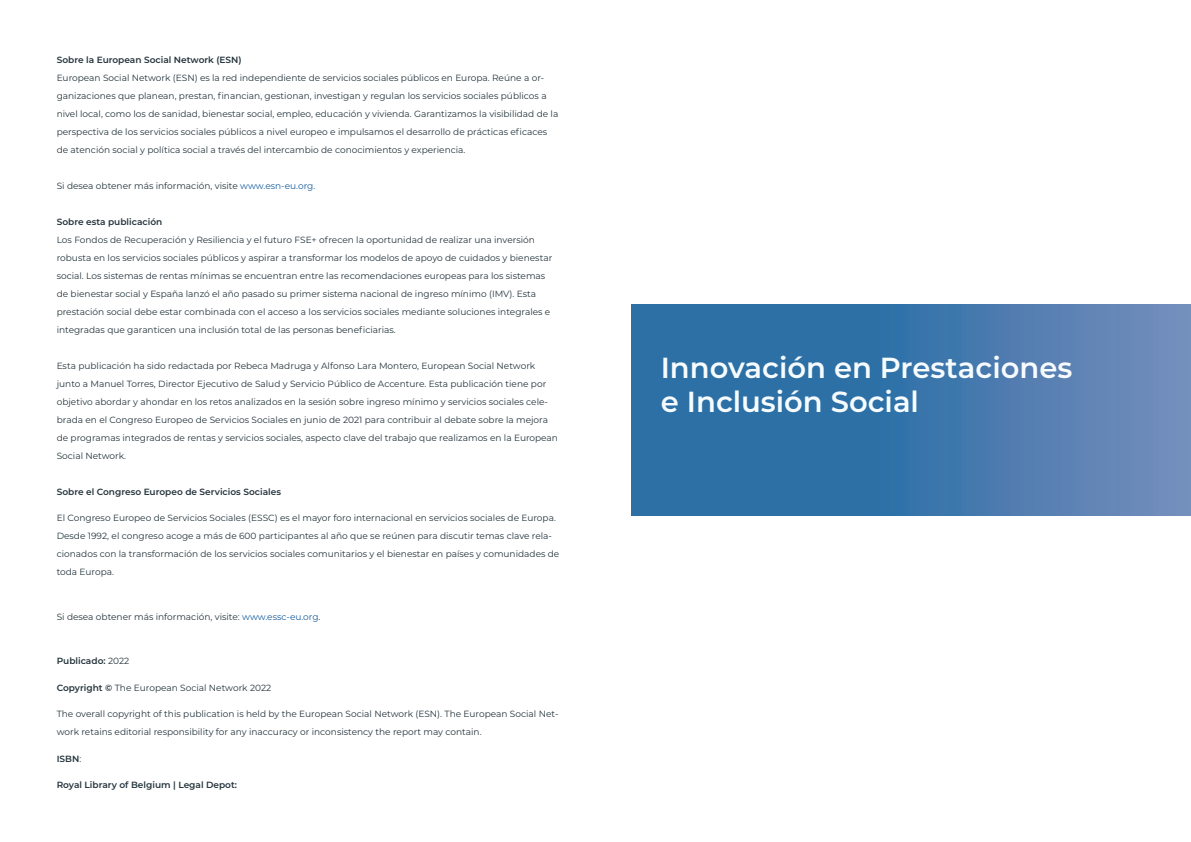
<style>
.page{position:relative;width:1191px;height:842px;background:#fff}
.page>*{position:absolute;margin:0;border:0;box-sizing:border-box;transform-origin:0 0}
.t1{font:600 29px "Montserrat";color:#f6fbfe}
.t2{font:9px/18px "Montserrat";color:#23333b}
.t3{font:600 9px "Montserrat";color:#23333b}
.s1{color:#175d9e}
.s2{font-weight:400}
.s3{font-weight:600}
</style>
<div class="page">
<svg style="left:631px;top:305px;width:560px;height:211px;background:#4178ac"></svg>
<p class="t3" style="left:57px;top:53px;width:186px">Sobre la European Social Network (ESN)</p>
<p class="t2" style="left:57px;top:68px;width:503px">European Social Network (ESN) es la red independiente de servicios sociales públicos en Europa. Reúne a or&shy;ganizaciones que planean, prestan, financian, gestionan, investigan y regulan los servicios sociales públicos a nivel local, como los de sanidad, bienestar social, empleo, educación y vivienda. Garantizamos la visibilidad de la</p>
<p class="t2" style="left:57px;top:122px;width:492px">perspectiva de los servicios sociales públicos a nivel europeo e impulsamos el desarrollo de prácticas eficaces de atención social y política social a través del intercambio de conocimientos y experiencia.</p>
<p class="t2" style="left:57px;top:176px;width:260px">Si desea obtener más información, visite <span class="s1">www.esn-eu.org.</span></p>
<p class="t3" style="left:57px;top:215px;width:107px">Sobre esta publicación</p>
<p class="t2" style="left:57px;top:230px;width:497px">Los Fondos de Recuperación y Resiliencia y el futuro FSE+ ofrecen la oportunidad de realizar una inversión robusta en los servicios sociales públicos y aspirar a transformar los modelos de apoyo de cuidados y bienestar social. Los sistemas de rentas mínimas se encuentran entre las recomendaciones europeas para los sistemas de bienestar social y España lanzó el año pasado su primer sistema nacional de ingreso mínimo (IMV). Esta prestación social debe estar combinada con el acceso a los servicios sociales mediante soluciones integrales e integradas que garanticen una inclusión total de las personas beneficiarias.</p>
<p class="t2" style="left:57px;top:356px;width:503px">Esta publicación ha sido redactada por Rebeca Madruga y Alfonso Lara Montero, European Social Network junto a Manuel Torres, Director Ejecutivo de Salud y Servicio Público de Accenture. Esta publicación tiene por objetivo abordar y ahondar en los retos analizados en la sesión sobre ingreso mínimo y servicios sociales cele&shy;brada en el Congreso Europeo de Servicios Sociales en junio de 2021 para contribuir al debate sobre la mejora de programas integrados de rentas y servicios sociales, aspecto clave del trabajo que realizamos en la European Social Network.</p>
<p class="t3" style="left:57px;top:485px;width:226px">Sobre el Congreso Europeo de Servicios Sociales</p>
<p class="t2" style="left:57px;top:509px;width:504px">El Congreso Europeo de Servicios Sociales (ESSC) es el mayor foro internacional en servicios sociales de Europa.<br>Desde 1992, el congreso acoge a más de 600 participantes al año que se reúnen para discutir temas clave rela&shy;cionados con la transformación de los servicios sociales comunitarios y el bienestar en países y comunidades de toda Europa.</p>
<p class="t2" style="left:57px;top:607px;width:265px">Si desea obtener más información, visite: <span class="s1">www.essc-eu.org</span>.</p>
<p class="t3" style="left:57px;top:655px;width:74px">Publicado: <span class="s2">2022</span></p>
<p class="t2" style="left:57px;top:678px;width:216px"><span class="s3">Copyright ©</span> The European Social Network 2022</p>
<p class="t2" style="left:57px;top:705px;width:503px">The overall copyright of this publication is held by the European Social Network (ESN). The European Social Net&shy;work retains editorial responsibility for any inaccuracy or inconsistency the report may contain.</p>
<p class="t3" style="left:57px;top:752px;width:26px">ISBN<span class="s2">:</span></p>
<p class="t3" style="left:57px;top:779px;width:182px">Royal Library of Belgium | Legal Depot:</p>
<p class="t1" style="left:660px;top:347px;width:413px">Innovación en Prestaciones</p>
<p class="t1" style="left:660px;top:382px;width:260px">e Inclusión Social</p>
</div>
